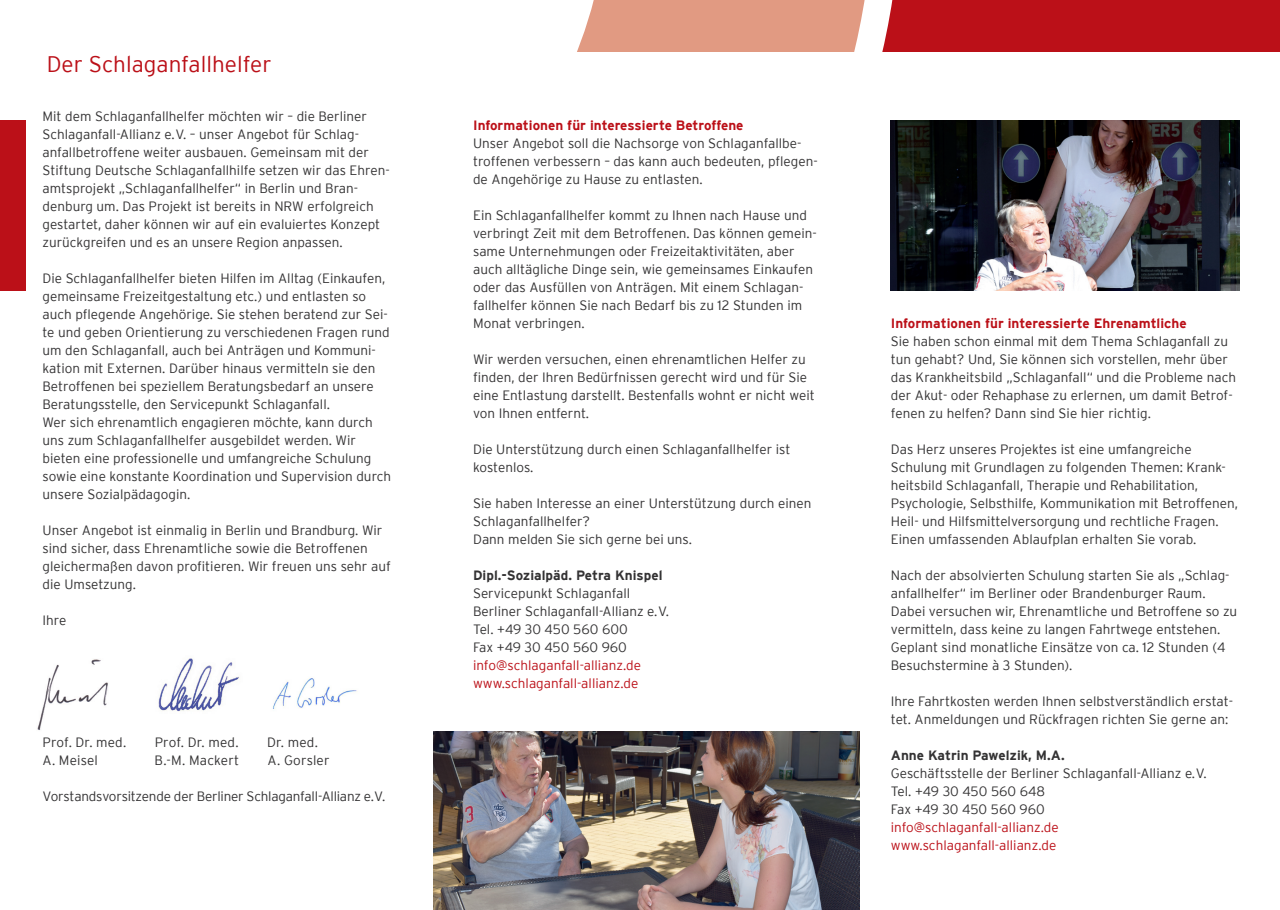
<style>
.page{position:relative;width:1280px;height:910px;background:#fff}
.page>*{position:absolute;margin:0;border:0;box-sizing:border-box;transform-origin:0 0}
.t1{font:300 22.5px "Interstate";color:#bb1018}
.t2{font:300 13.5px/18px "Interstate";color:#333233}
.t3{font:300 13.5px "Interstate";color:#bb1018}
.t4{font:700 13.5px "Interstate";color:#bb1018}
.t5{font:700 13.5px "Interstate";color:#333233}
</style>
<div class="page">
<svg style="left:577px;top:0;width:703px;height:51px;background:#cd524d"></svg>
<img style="left:434px;top:731px;width:425px;height:179px">
<img style="left:891px;top:120px;width:348px;height:170px">
<img style="left:37px;top:659px;width:71px;height:71px">
<div style="left:0;top:120px;width:26px;height:170px;background:#bb1018"></div>
<img style="left:158px;top:658px;width:82px;height:54px">
<img style="left:273px;top:678px;width:85px;height:31px">
<p class="t1" style="left:47px;top:51px;width:226px">Der Schlaganfallhelfer</p>
<p class="t2" style="left:43px;top:107px;width:349px">Mit dem Schlaganfallhelfer möchten wir – die Berliner Schlaganfall-Allianz e.V. – unser Angebot für Schlag&shy;anfallbetroffene weiter ausbauen. Gemeinsam mit der Stiftung Deutsche Schlaganfallhilfe setzen wir das Ehren&shy;amtsprojekt „Schlaganfallhelfer“ in Berlin und Bran&shy;denburg um. Das Projekt ist bereits in NRW erfolgreich gestartet, daher können wir auf ein evaluiertes Konzept zurückgreifen und es an unsere Region anpassen.</p>
<p class="t2" style="left:43px;top:269px;width:349px">Die Schlaganfallhelfer bieten Hilfen im Alltag (Einkaufen, gemeinsame Freizeitgestaltung etc.) und entlasten so auch pflegende Angehörige. Sie stehen beratend zur Sei&shy;te und geben Orientierung zu verschiedenen Fragen rund um den Schlaganfall, auch bei Anträgen und Kommuni&shy;kation mit Externen. Darüber hinaus vermitteln sie den Betroffenen bei speziellem Beratungsbedarf an unsere Beratungsstelle, den Servicepunkt Schlaganfall.</p>
<p class="t2" style="left:43px;top:413px;width:350px">Wer sich ehrenamtlich engagieren möchte, kann durch uns zum Schlaganfallhelfer ausgebildet werden. Wir bieten eine professionelle und umfangreiche Schulung sowie eine konstante Koordination und Supervision durch unsere Sozialpädagogin.</p>
<p class="t2" style="left:43px;top:521px;width:350px">Unser Angebot ist einmalig in Berlin und Brandburg. Wir sind sicher, dass Ehrenamtliche sowie die Betroffenen gleichermaßen davon profitieren. Wir freuen uns sehr auf die Umsetzung.</p>
<p class="t2" style="left:43px;top:611px;width:25px">Ihre</p>
<p class="t2" style="left:43px;top:733px;width:85px">Prof. Dr. med.</p>
<p class="t2" style="left:155px;top:733px;width:85px">Prof. Dr. med.</p>
<p class="t2" style="left:267px;top:733px;width:52px">Dr. med.</p>
<p class="t2" style="left:43px;top:751px;width:57px">A. Meisel</p>
<p class="t2" style="left:155px;top:751px;width:86px">B.-M. Mackert</p>
<p class="t2" style="left:268px;top:751px;width:63px">A. Gorsler</p>
<p class="t2" style="left:43px;top:787px;width:344px">Vorstandsvorsitzende der Berliner Schlaganfall-Allianz e.V.</p>
<p class="t4" style="left:473px;top:118px;width:272px">Informationen für interessierte Betroffene</p>
<p class="t2" style="left:473px;top:134px;width:346px">Unser Angebot soll die Nachsorge von Schlaganfallbe&shy;troffenen verbessern – das kann auch bedeuten, pflegen&shy;de Angehörige zu Hause zu entlasten.</p>
<p class="t2" style="left:473px;top:206px;width:345px">Ein Schlaganfallhelfer kommt zu Ihnen nach Hause und verbringt Zeit mit dem Betroffenen. Das können gemein&shy;same Unternehmungen oder Freizeitaktivitäten, aber auch alltägliche Dinge sein, wie gemeinsames Einkaufen oder das Ausfüllen von Anträgen. Mit einem Schlagan&shy;fallhelfer können Sie nach Bedarf bis zu 12 Stunden im Monat verbringen.</p>
<p class="t2" style="left:473px;top:350px;width:343px">Wir werden versuchen, einen ehrenamtlichen Helfer zu finden, der Ihren Bedürfnissen gerecht wird und für Sie eine Entlastung darstellt. Bestenfalls wohnt er nicht weit von Ihnen entfernt.</p>
<p class="t2" style="left:473px;top:440px;width:319px">Die Unterstützung durch einen Schlaganfallhelfer ist kostenlos.</p>
<p class="t2" style="left:473px;top:494px;width:340px">Sie haben Interesse an einer Unterstützung durch einen<br>Schlaganfallhelfer?<br>Dann melden Sie sich gerne bei uns.</p>
<p class="t5" style="left:473px;top:568px;width:191px">Dipl.-Sozialpäd. Petra Knispel</p>
<p class="t2" style="left:473px;top:584px;width:159px">Servicepunkt Schlaganfall</p>
<p class="t2" style="left:473px;top:602px;width:197px">Berliner Schlaganfall-Allianz e.V.</p>
<p class="t2" style="left:473px;top:620px;width:156px">Tel. +49 30 450 560 600</p>
<p class="t2" style="left:473px;top:638px;width:155px">Fax +49 30 450 560 960</p>
<p class="t3" style="left:473px;top:658px;width:169px">info@schlaganfall-allianz.de</p>
<p class="t3" style="left:473px;top:676px;width:167px">www.schlaganfall-allianz.de</p>
<p class="t4" style="left:891px;top:316px;width:297px">Informationen für interessierte Ehrenamtliche</p>
<p class="t2" style="left:891px;top:332px;width:347px">Sie haben schon einmal mit dem Thema Schlaganfall zu tun gehabt? Und, Sie können sich vorstellen, mehr über das Krankheitsbild „Schlaganfall“ und die Probleme nach der Akut- oder Rehaphase zu erlernen, um damit Betrof&shy;fenen zu helfen? Dann sind Sie hier richtig.</p>
<p class="t2" style="left:891px;top:440px;width:349px">Das Herz unseres Projektes ist eine umfangreiche Schulung mit Grundlagen zu folgenden Themen: Krank&shy;heitsbild Schlaganfall, Therapie und Rehabilitation, Psychologie, Selbsthilfe, Kommunikation mit Betroffenen, Heil- und Hilfsmittelversorgung und rechtliche Fragen.<br>Einen umfassenden Ablaufplan erhalten Sie vorab.</p>
<p class="t2" style="left:891px;top:566px;width:348px">Nach der absolvierten Schulung starten Sie als „Schlag&shy;anfallhelfer“ im Berliner oder Brandenburger Raum.<br>Dabei versuchen wir, Ehrenamtliche und Betroffene so zu vermitteln, dass keine zu langen Fahrtwege entstehen.<br>Geplant sind monatliche Einsätze von ca. 12 Stunden (4<br>Besuchstermine à 3 Stunden).</p>
<p class="t2" style="left:891px;top:692px;width:344px">Ihre Fahrtkosten werden Ihnen selbstverständlich erstat&shy;tet. Anmeldungen und Rückfragen richten Sie gerne an:</p>
<p class="t5" style="left:891px;top:748px;width:175px">Anne Katrin Pawelzik, M.A.</p>
<p class="t2" style="left:891px;top:764px;width:317px">Geschäftsstelle der Berliner Schlaganfall-Allianz e.V.</p>
<p class="t2" style="left:891px;top:782px;width:156px">Tel. +49 30 450 560 648</p>
<p class="t2" style="left:891px;top:800px;width:155px">Fax +49 30 450 560 960</p>
<p class="t3" style="left:891px;top:820px;width:169px">info@schlaganfall-allianz.de</p>
<p class="t3" style="left:891px;top:838px;width:167px">www.schlaganfall-allianz.de</p>
</div>
